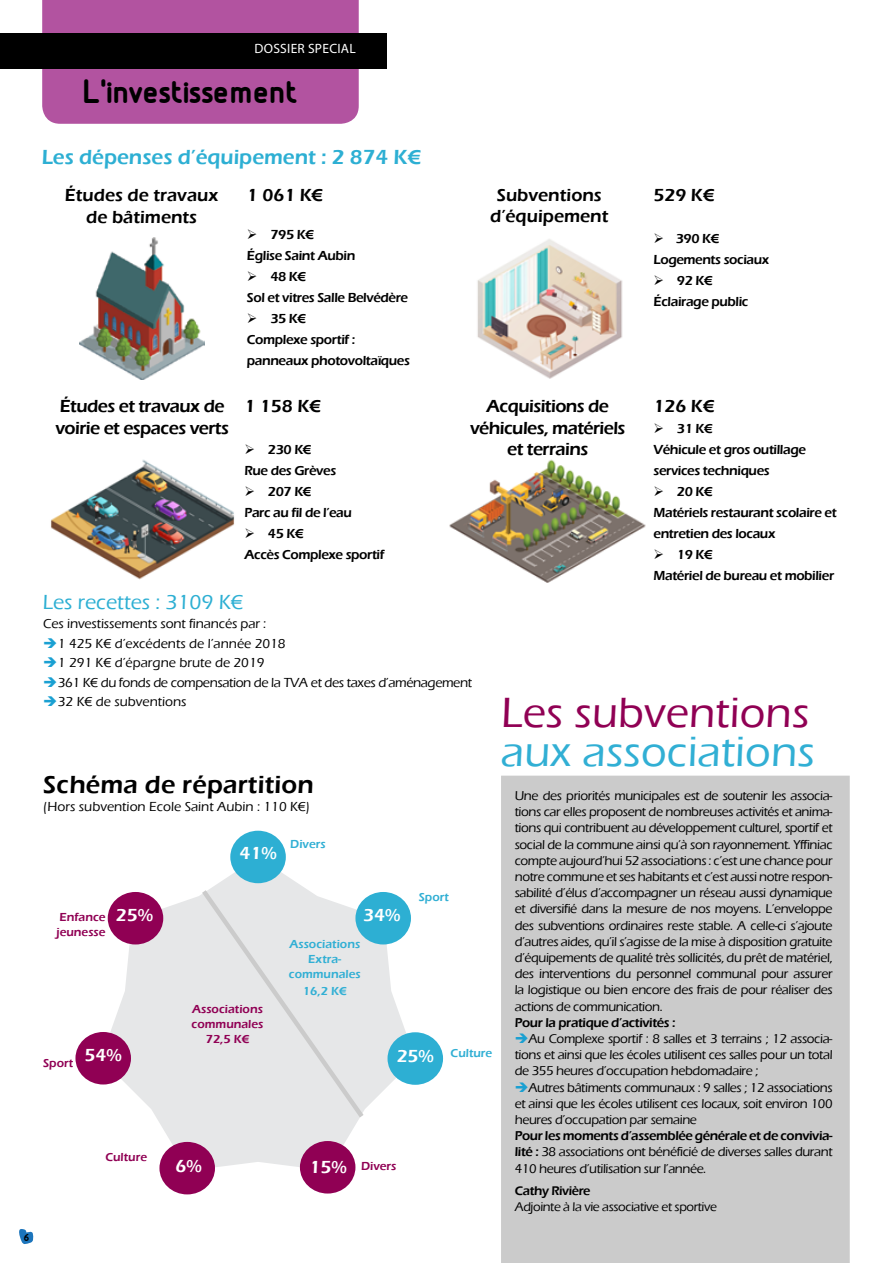
<style>
.page{position:relative;width:893px;height:1263px;background:#fff}
.page>*{position:absolute;margin:0;border:0;box-sizing:border-box;transform-origin:0 0}
.t1{font:500 43.5px "Eras ITC";letter-spacing:.005em;color:#31afd4}
.t2{font:500 43.5px "Eras ITC";letter-spacing:.005em;color:#900054}
.t3{font:700 36px "Designio";letter-spacing:-.02em;color:#000}
.t4{font:600 25.5px "Eras ITC";letter-spacing:.01em;color:#000}
.t5{font:600 21px "Eras ITC";color:#2dafd3}
.t6{font:500 21px "Eras ITC";color:#2dafd3}
.t7{font:600 18px/21.6px "Eras ITC";letter-spacing:-.03em;color:#000}
.t8{font:600 18px/21.6px "Eras ITC";color:#000;text-align:center}
.t9{font:600 18px "Eras ITC";color:#fff}
.t10{font:600 13.5px/21px "Eras ITC";letter-spacing:-.03em;color:#000}
.t11{font:500 13.5px "Eras ITC";color:#000}
.t12{font:500 13.5px "Eras ITC";letter-spacing:-.03em;color:#000}
.t13{font:13.5px "Myriad Pro";color:#fff}
.t14{font:500 13.2px/16.2px "Eras ITC";letter-spacing:-.03em;color:#000;text-align:justify}
.t15{font:600 13.2px "Eras ITC";letter-spacing:-.03em;color:#000}
.t16{font:500 12.9px "Eras ITC";letter-spacing:-.03em;color:#000}
.t17{font:600 12.9px "Eras ITC";letter-spacing:-.03em;color:#000}
.t18{font:600 12px/15px "Eras ITC";color:#900054;text-align:center}
.t19{font:600 12px/15px "Eras ITC";color:#31afd4;text-align:center}
.t20{font:700 11.55px "Designio";color:#000}
.s1{color:#1aa0d2}
.s2{font-weight:600}
.s3{font-size:13.5px}
</style>
<div class="page">
<div style="left:501px;top:776px;width:349px;height:487px;background:#cbcbcb"></div>
<svg style="left:101px;top:862px;width:310px;height:309px;fill:#e6e7e8"></svg>
<div style="left:198px;top:885px;width:170px;height:237px;background:#e6e7e8"></div>
<div style="left:108px;top:892px;width:55px;height:52px;background:#900054;border-radius:50%"></div>
<div style="left:75px;top:1032px;width:56px;height:52px;background:#900054;border-radius:50%"></div>
<div style="left:159px;top:1142px;width:56px;height:52px;background:#900054;border-radius:50%"></div>
<div style="left:300px;top:1141px;width:55px;height:52px;background:#900054;border-radius:50%"></div>
<div style="left:387px;top:1032px;width:56px;height:53px;background:#2dafd3;border-radius:50%"></div>
<div style="left:355px;top:892px;width:56px;height:52px;background:#2dafd3;border-radius:50%"></div>
<div style="left:230px;top:831px;width:56px;height:52px;background:#2dafd3;border-radius:50%"></div>
<svg style="left:19px;top:1229px;width:15px;height:15px"></svg>
<div style="left:42px;top:0;width:317px;height:124px;background:#b253a0"></div>
<div style="left:0;top:34px;width:387px;height:35px;background:#000"></div>
<img style="left:80px;top:237px;width:125px;height:142px">
<img style="left:51px;top:459px;width:184px;height:121px">
<img style="left:449px;top:459px;width:197px;height:124px">
<img style="left:477px;top:239px;width:146px;height:140px">
<p class="t13" style="left:255px;top:40px;width:8px">DOSSIE</p>
<p class="t13" style="left:298px;top:40px;width:60px">R SPECIAL</p>
<h2 class="t3" style="left:83px;top:72px;width:216px">L’investissement</h2>
<p class="t20" style="left:24px;top:1231px;width:7px">6</p>
<h3 class="t5" style="left:42px;top:145px;width:381px">Les dépenses d’équipement : 2 874 K€</h3>
<h3 class="t8" style="left:65px;top:185px;width:155px">Études de travaux de bâtiments</h3>
<h3 class="t7" style="left:247px;top:185px;width:77px">1 061 k€</h3>
<p class="t10" style="left:247px;top:224px;width:110px">➢ 795 K€<br>Église Saint Aubin</p>
<p class="t10" style="left:247px;top:266px;width:163px">➢ 48 K€<br>Sol et vitres Salle Belvédère</p>
<p class="t10" style="left:247px;top:308px;width:165px">➢ 35 K€<br>Complexe sportif : panneaux photovoltaïques</p>
<h3 class="t8" style="left:490px;top:184px;width:120px">Subventions d’équipement</h3>
<h3 class="t7" style="left:653px;top:184px;width:62px">529 k€</h3>
<p class="t10" style="left:653px;top:228px;width:117px">➢ 390 K€<br>Logements sociaux</p>
<p class="t10" style="left:653px;top:270px;width:96px">➢ 92 K€<br>Éclairage public</p>
<h3 class="t7" style="left:55px;top:395px;width:175px">Études et travaux de voirie et espaces verts</h3>
<h3 class="t7" style="left:244px;top:395px;width:78px">1 158 k€</h3>
<p class="t10" style="left:244px;top:439px;width:93px">➢ 230 K€<br>Rue des Grèves</p>
<p class="t10" style="left:244px;top:481px;width:109px">➢ 207 K€<br>Parc au fil de l’eau</p>
<p class="t10" style="left:244px;top:523px;width:142px">➢ 45 K€<br>Accès Complexe sportif</p>
<h3 class="t7" style="left:470px;top:395px;width:157px;text-align:center">Acquisitions de véhicules, matériels et terrains</h3>
<h3 class="t7" style="left:653px;top:395px;width:62px">126 k€</h3>
<p class="t10" style="left:653px;top:418px;width:154px">➢ 31 K€<br>Véhicule et gros outillage services techniques</p>
<p class="t10" style="left:653px;top:481px;width:185px">➢ 20 K€<br>Matériels restaurant scolaire et entretien des locaux</p>
<p class="t10" style="left:653px;top:544px;width:182px">➢ 19 K€<br>Matériel de bureau et mobilier</p>
<h3 class="t6" style="left:43px;top:591px;width:202px">Les recettes : 3109 K€</h3>
<p class="t11" style="left:43px;top:616px;width:224px">Ces investissements sont financés par :</p>
<p class="t11" style="left:43px;top:636px;width:244px"><span class="s1">➔</span>1 425 K€ d’excédents de l’année 2018</p>
<p class="t11" style="left:43px;top:655px;width:223px"><span class="s1">➔</span>1 291 k€ d’épargne brute de 2019</p>
<p class="t12" style="left:43px;top:675px;width:430px"><span class="s1">➔</span>361 K€ du fonds de compensation de la TVA et des taxes d’aménagement</p>
<p class="t11" style="left:43px;top:694px;width:145px"><span class="s1">➔</span>32 k€ de subventions</p>
<h3 class="t4" style="left:43px;top:770px;width:272px">Schéma de répartition</h3>
<p class="t11" style="left:43px;top:799px;width:268px">(Hors subvention Ecole Saint Aubin : 110 K€)</p>
<h3 class="t9" style="left:239px;top:843px;width:39px">41%</h3>
<p class="t19" style="left:290px;top:836px;width:37px">Divers</p>
<p class="t19" style="left:419px;top:890px;width:32px">Sport</p>
<p class="t18" style="left:56px;top:909px;width:51px;text-align:left">Enfance jeunesse</p>
<h3 class="t9" style="left:116px;top:905px;width:39px">25%</h3>
<h3 class="t9" style="left:363px;top:905px;width:39px">34%</h3>
<p class="t19" style="left:289px;top:937px;width:73px">Associations<br>Extra&shy;communales</p>
<p class="t19" style="left:303px;top:983px;width:45px">16,2 k€</p>
<p class="t18" style="left:192px;top:1001px;width:73px">Associations communales<br>72,5 k€</p>
<p class="t18" style="left:43px;top:1056px;width:32px">Sport</p>
<h3 class="t9" style="left:85px;top:1045px;width:39px">54%</h3>
<h3 class="t9" style="left:397px;top:1045px;width:39px">25%</h3>
<p class="t19" style="left:451px;top:1045px;width:43px">Culture</p>
<p class="t18" style="left:105px;top:1149px;width:43px">Culture</p>
<h3 class="t9" style="left:175px;top:1155px;width:28px">6%</h3>
<h3 class="t9" style="left:310px;top:1157px;width:39px">15%</h3>
<p class="t18" style="left:361px;top:1158px;width:37px">Divers</p>
<h1 class="t2" style="left:501px;top:688px;width:310px">Les subventions</h1>
<h1 class="t1" style="left:501px;top:727px;width:315px">aux associations</h1>
<p class="t14" style="left:515px;top:788px;width:319px">Une des priorités municipales est de soutenir les associa&shy;tions car elles proposent de nombreuses activités et anima&shy;tions qui contribuent au développement culturel, sportif et social de la commune ainsi qu’à son rayonnement. Yffiniac compte aujourd’hui 52 associations : c’est une chance pour notre commune et ses habitants et c’est aussi notre respon&shy;sabilité d’élus d’accompagner un réseau aussi dynamique et diversifié dans la mesure de nos moyens. L’enveloppe des subventions ordinaires reste stable. A celle-ci s’ajoute d’autres aides, qu’il s’agisse de la mise à disposition gratuite d’équipements de qualité très sollicités, du prêt de matériel, des interventions du personnel communal pour assurer la logistique ou bien encore des frais de pour réaliser des actions de communication.</p>
<p class="t15" style="left:515px;top:1015px;width:162px">Pour la pratique d’activités :</p>
<p class="t14" style="left:515px;top:1031px;width:319px"><span class="s1">➔</span>Au Complexe sportif : 8 salles et 3 terrains ; 12 associa&shy;tions et ainsi que les écoles utilisent ces salles pour un total de 355 heures d’occupation hebdomadaire ;</p>
<p class="t14" style="left:515px;top:1079px;width:319px"><span class="s1">➔</span>Autres bâtiments communaux : 9 salles ; 12 associations et ainsi que les écoles utilisent ces locaux, soit environ 100 heures d’occupation par semaine</p>
<p class="t14" style="left:515px;top:1128px;width:319px"><span class="s2">Pour les moments d’assemblée générale et de convivia&shy;lité :</span> 38 associations ont bénéficié de diverses salles durant 410 heures d’utilisation sur l’année<span class="s3">.</span></p>
<p class="t17" style="left:515px;top:1184px;width:77px">Cathy Rivière</p>
<p class="t16" style="left:515px;top:1200px;width:204px">Adjointe à la vie associative et sportive</p>
</div>
